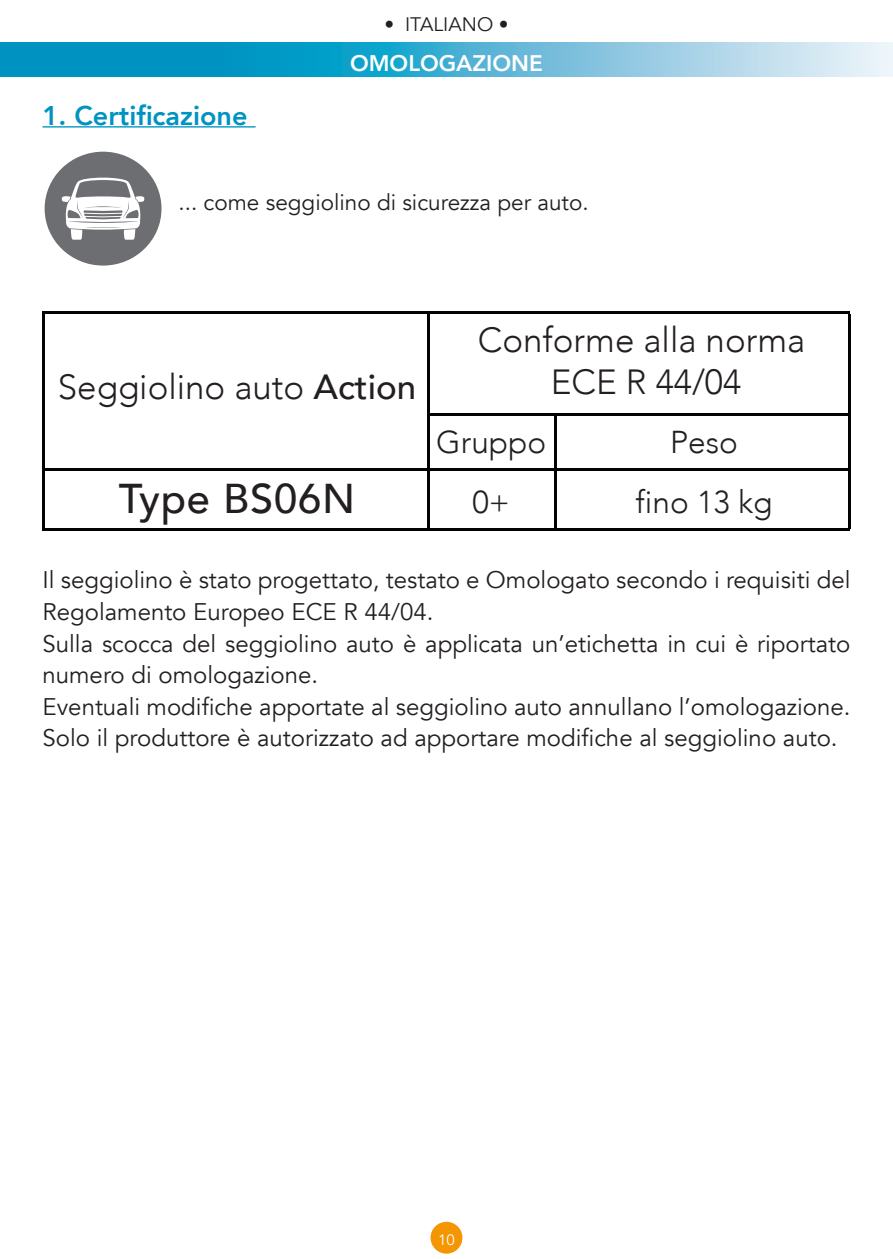
<style>
.page{position:relative;width:893px;height:1259px;background:#fff}
.page>*{position:absolute;margin:0;border:0;box-sizing:border-box;transform-origin:0 0}
.t1{font:500 41.7px "Avenir";letter-spacing:.02em;color:#231f20}
.t2{font:300 34.8px/42.3px "Avenir";color:#231f20;text-align:center}
.t3{font:300 31.5px "Avenir";color:#231f20}
.t4{font:800 27px "Avenir";color:#0093c1}
.t5{font:24px/31.5px "Avenir";color:#231f20}
.t6{font:22.5px "Avenir";color:#231f20}
.t7{font:800 22.5px "Avenir";color:#fff}
.t8{font:19.5px "Avenir";color:#231f20}
.t9{font:15px "Avenir";color:#fff}
.s1{font-weight:500}
</style>
<div class="page">
<div style="left:431px;top:1221px;width:31px;height:32px;background:#f49502;border-radius:50%"></div>
<svg style="left:0;top:43px;width:892px;height:34px;background:#52b4d5"></svg>
<hr style="left:892px;top:43px;width:1px;height:34px;background:#eef6fa">
<hr style="left:43px;top:126px;width:213px;height:1px;background:#0093c1">
<div style="left:45px;top:152px;width:116px;height:113px;background:#6d6e71;border-radius:50%"></div>
<svg style="left:62px;top:178px;width:83px;height:62px"></svg>
<hr style="left:43px;top:313px;width:2px;height:215px;background:#030303">
<hr style="left:427px;top:311px;width:2px;height:220px;background:#030303">
<hr style="left:554px;top:413px;width:2px;height:118px;background:#030303">
<hr style="left:848px;top:313px;width:2px;height:215px;background:#030303">
<hr style="left:43px;top:311px;width:807px;height:2px;background:#030303">
<hr style="left:427px;top:413px;width:423px;height:2px;background:#030303">
<hr style="left:43px;top:469px;width:807px;height:2px;background:#030303">
<hr style="left:43px;top:528px;width:807px;height:3px;background:#030303">
<p class="t8" style="left:385px;top:13px;width:125px">• ITALIANO •</p>
<p class="t4" style="left:43px;top:94px;width:207px">1. Certificazione</p>
<p class="t7" style="left:350px;top:45px;width:194px">OMOLOGAZIONE</p>
<p class="t6" style="left:179px;top:189px;width:412px">... come seggiolino di sicurezza per auto.</p>
<p class="t2" style="left:58px;top:365px;width:360px">Seggiolino auto <span class="s1">Action</span></p>
<p class="t2" style="left:478px;top:319px;width:329px">Conforme alla norma<br>ECE R 44/04</p>
<p class="t3" style="left:436px;top:423px;width:112px">Gruppo</p>
<p class="t3" style="left:670px;top:423px;width:69px">Peso</p>
<p class="t1" style="left:119px;top:462px;width:238px">Type BS06N</p>
<p class="t3" style="left:473px;top:483px;width:39px">0+</p>
<p class="t3" style="left:636px;top:483px;width:139px">fino 13 kg</p>
<p class="t5" style="left:43px;top:565px;width:809px">Il seggiolino è stato progettato, testato e Omologato secondo i requisiti del<br>Regolamento Europeo ECE R 44/04.</p>
<p class="t5" style="left:43px;top:628px;width:809px">Sulla scocca del seggiolino auto è applicata un’etichetta in cui è riportato numero di omologazione.</p>
<p class="t5" style="left:43px;top:691px;width:809px">Eventuali modifiche apportate al seggiolino auto annullano l’omologazione.</p>
<p class="t5" style="left:43px;top:722px;width:796px">Solo il produttore è autorizzato ad apportare modifiche al seggiolino auto.</p>
<p class="t9" style="left:438px;top:1231px;width:18px">10</p>
</div>
